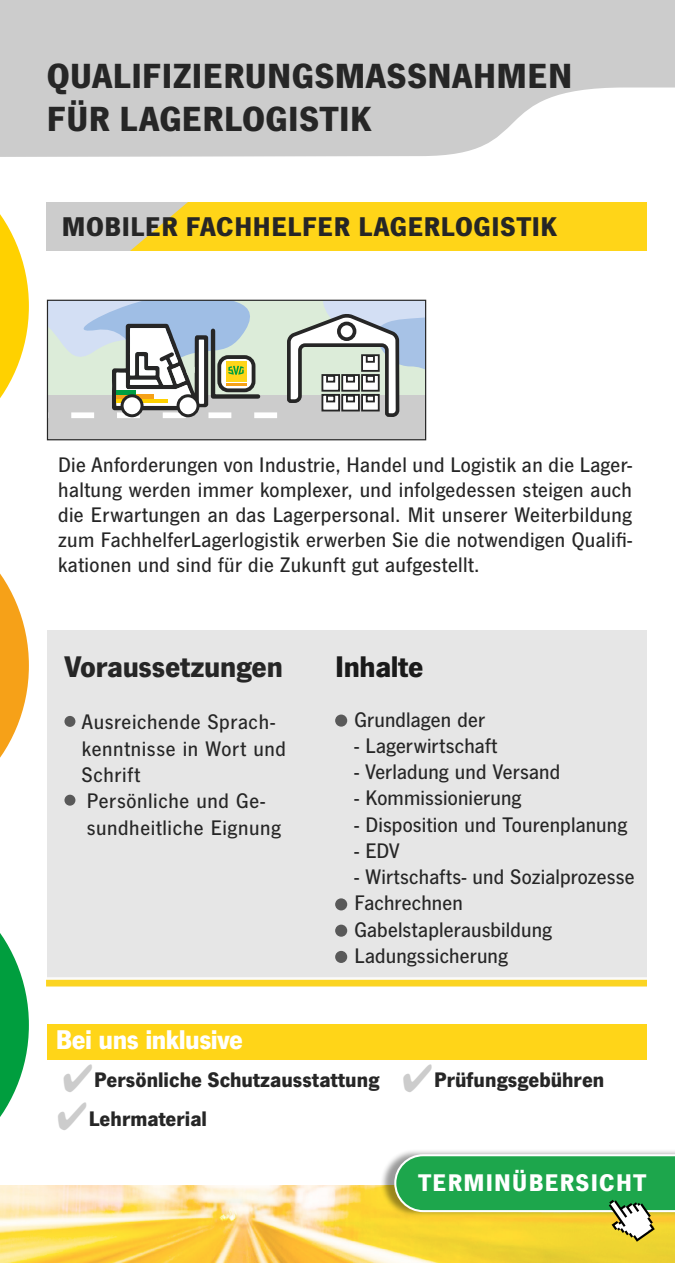
<style>
.page{position:relative;width:675px;height:1263px;background:#fff}
.page>*{position:absolute;margin:0;border:0;box-sizing:border-box;transform-origin:0 0}
.t1{font:700 36.25px/43.8px "News Got";letter-spacing:.01em;color:#262626}
.t2{font:700 31px "News Got";letter-spacing:-.01em;color:#262626}
.t3{font:700 31px "News Got";letter-spacing:-.01em;color:#1a1a1a}
.t4{font:700 28.12px "News Got";letter-spacing:.02em;color:#262626}
.t5{font:700 28.12px "News Got";letter-spacing:-.02em;color:#fff}
.t6{font:700 25px "News Got";letter-spacing:.05em;color:#fff}
.t7{font:500 21.88px/26.2px "News Got";letter-spacing:.015em;color:#262626}
.t8{font:700 21.88px "News Got";color:#262626}
</style>
<div class="page">
<svg style="left:0;top:0;width:675px;height:157px;fill:#ccc"></svg>
<svg style="left:0;top:933px;width:29px;height:184px"></svg>
<svg style="left:0;top:573px;width:29px;height:185px"></svg>
<svg style="left:0;top:145px;width:36px;height:253px"></svg>
<img style="left:0;top:1185px;width:675px;height:77px">
<div style="left:47px;top:202px;width:600px;height:49px;background:#ffd518"></div>
<svg style="left:47px;top:202px;width:141px;height:49px"></svg>
<div style="left:47px;top:1023px;width:600px;height:36px;background:#ffd518"></div>
<div style="left:47px;top:630px;width:600px;height:356px;background:#e6e6e6"></div>
<svg style="left:47px;top:977px;width:600px;height:9px"></svg>
<div style="left:64px;top:716px;width:11px;height:11px;background:#595959;border-radius:50%"></div>
<div style="left:64px;top:794px;width:11px;height:11px;background:#595959;border-radius:50%"></div>
<div style="left:335px;top:714px;width:12px;height:12px;background:#595959;border-radius:50%"></div>
<div style="left:335px;top:898px;width:12px;height:12px;background:#595959;border-radius:50%"></div>
<div style="left:335px;top:924px;width:12px;height:12px;background:#595959;border-radius:50%"></div>
<div style="left:335px;top:951px;width:12px;height:12px;background:#595959;border-radius:50%"></div>
<div style="left:380px;top:1148px;width:295px;height:69px;background:#000;opacity:.4"></div>
<svg style="left:394px;top:1154px;width:281px;height:87px"></svg>
<div style="left:47px;top:395px;width:379px;height:45px;background:#ccc"></div>
<svg style="left:47px;top:300px;width:230px;height:118px"></svg>
<svg style="left:285px;top:300px;width:141px;height:119px"></svg>
<div style="left:337px;top:322px;width:19px;height:19px;border:4px solid #262626;border-radius:50%"></div>
<svg style="left:361px;top:394px;width:19px;height:17px"></svg>
<svg style="left:366px;top:395px;width:9px;height:7px"></svg>
<div style="left:341px;top:394px;width:19px;height:17px;background:#fff;border:2px solid #262626"></div>
<svg style="left:346px;top:395px;width:9px;height:7px"></svg>
<svg style="left:321px;top:394px;width:19px;height:17px"></svg>
<svg style="left:326px;top:395px;width:9px;height:7px"></svg>
<svg style="left:361px;top:374px;width:19px;height:17px"></svg>
<svg style="left:366px;top:375px;width:9px;height:7px"></svg>
<div style="left:341px;top:374px;width:19px;height:17px;background:#fff;border:2px solid #262626"></div>
<svg style="left:346px;top:375px;width:9px;height:7px"></svg>
<svg style="left:321px;top:374px;width:19px;height:17px"></svg>
<svg style="left:326px;top:375px;width:9px;height:7px"></svg>
<div style="left:361px;top:354px;width:19px;height:18px;background:#fff;border:2px solid #262626"></div>
<svg style="left:366px;top:355px;width:9px;height:8px"></svg>
<h1 class="t1" style="left:47px;top:53px;width:527px">QUALIFIZIERUNGSMASSNAHMEN<br>FÜR LAGERLOGISTIK</h1>
<p class="t4" style="left:62px;top:210px;width:497px">MOBILER FACHHELFER LAGERLOGISTIK</p>
<p class="t7" style="left:58px;top:452px;width:575px;line-height:25px;text-align:justify">Die Anforderungen von Industrie, Handel und Logistik an die Lager&shy;haltung werden immer komplexer, und infolgedessen steigen auch die Erwartungen an das Lagerpersonal. Mit unserer Weiterbildung zum FachhelferLagerlogistik erwerben Sie die notwendigen Qualifi&shy;kationen und sind für die Zukunft gut aufgestellt.</p>
<h2 class="t2" style="left:64px;top:648px;width:220px">Voraussetzungen</h2>
<p class="t7" style="left:82px;top:709px;width:205px">Ausreichende Sprach&shy;kenntnisse in Wort und<br>Schrift<br>Persönliche und Ge&shy;sundheitliche Eignung</p>
<h2 class="t3" style="left:335px;top:648px;width:90px">Inhalte</h2>
<p class="t7" style="left:355px;top:706px;width:132px">Grundlagen der</p>
<p class="t7" style="left:355px;top:733px;width:144px">- Lagerwirtschaft</p>
<p class="t7" style="left:355px;top:759px;width:207px">- Verladung und Versand</p>
<p class="t7" style="left:355px;top:785px;width:168px">- Kommissionierung</p>
<p class="t7" style="left:355px;top:811px;width:274px">- Disposition und Tourenplanung</p>
<p class="t7" style="left:355px;top:838px;width:47px">- EDV</p>
<p class="t7" style="left:355px;top:864px;width:282px">- Wirtschafts- und Sozialprozesse<br>Fachrechnen<br>Gabelstaplerausbildung<br>Ladungssicherung</p>
<p class="t5" style="left:56px;top:1022px;width:189px">Bei uns inklusive</p>
<p class="t8" style="left:94px;top:1067px;width:287px">Persönliche Schutzausstattung</p>
<p class="t8" style="left:434px;top:1067px;width:172px">Prüfungsgebühren</p>
<p class="t8" style="left:89px;top:1106px;width:120px">Lehrmaterial</p>
<p class="t6" style="left:418px;top:1167px;width:230px">TERMINÜBERSICHT</p>
</div>
